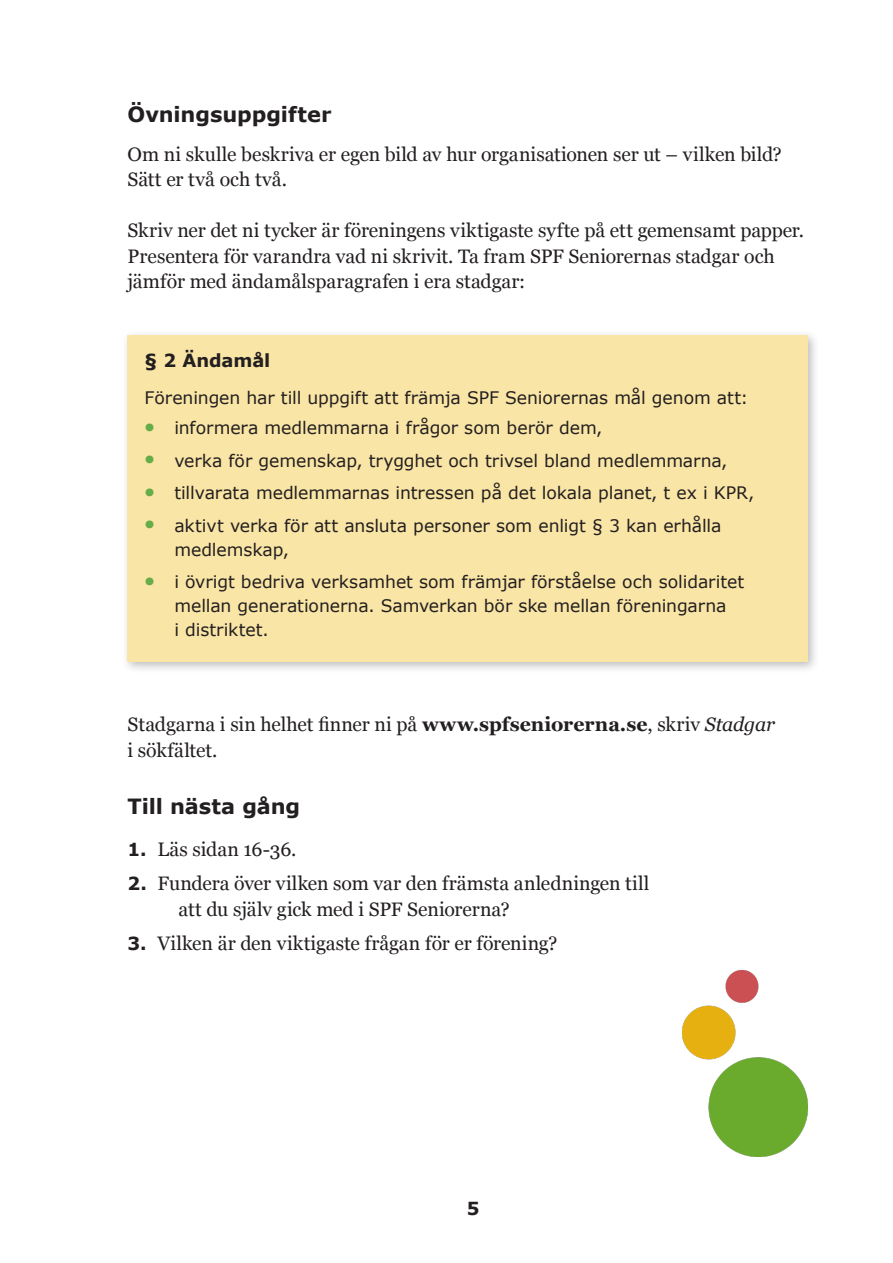
<style>
.page{position:relative;width:893px;height:1263px;background:#fff}
.page>*{position:absolute;margin:0;border:0;box-sizing:border-box;transform-origin:0 0}
.Underrubrik_1{font:700 21px "Verdana";letter-spacing:-.005em;color:#231f20}
.Brödtext{font:19.5px/25.5px "Georgia";letter-spacing:-.005em;color:#231f20}
.Verdana_reg_13{font:700 18px "Verdana";letter-spacing:-.005em;color:#231f20}
.Brödtext-2{font:17.25px/24px "Verdana";letter-spacing:-.005em;color:#231f20}
.s1{font-family:"S Vmyriad Fet";font-size:33px;color:#65ad48}
.s2{font-weight:700}
.s3{font-style:italic}
.s4{font-family:"Verdana";font-weight:700;font-size:18px}
</style>
<div class="page">
<div style="left:122px;top:329px;width:698px;height:344px;background:#231f20;opacity:.3"></div>
<div style="left:128px;top:335px;width:680px;height:326px;background:#f9e5a5"></div>
<img style="left:682px;top:971px;width:126px;height:186px">
<p class="Underrubrik_1" style="left:128px;top:100px;width:205px">Övningsuppgifter</p>
<p class="Brödtext" style="left:128px;top:140px;width:656px">Om ni skulle beskriva er egen bild av hur organisationen ser ut – vilken bild?</p>
<p class="Brödtext" style="left:128px;top:166px;width:161px">Sätt er två och två.</p>
<p class="Brödtext" style="left:128px;top:217px;width:678px">Skriv ner det ni tycker är föreningens viktigaste syfte på ett gemensamt papper.<br>Presentera för varandra vad ni skrivit. Ta fram SPF Seniorernas stadgar och jämför med ändamålsparagrafen i era stadgar:</p>
<p class="Verdana_reg_13" style="left:145px;top:348px;width:127px">§ 2 Ändamål</p>
<p class="Brödtext-2" style="left:145px;top:385px;width:605px">Föreningen har till uppgift att främja SPF Seniorernas mål genom att:</p>
<p class="Brödtext-2" style="left:145px;top:416px;width:459px"><span class="s1">•</span> informera medlemmarna i frågor som berör dem,</p>
<p class="Brödtext-2" style="left:145px;top:448px;width:584px"><span class="s1">•</span> verka för gemenskap, trygghet och trivsel bland medlemmarna,</p>
<p class="Brödtext-2" style="left:145px;top:481px;width:611px"><span class="s1">•</span> tillvarata medlemmarnas intressen på det lokala planet, t ex i KPR,</p>
<p class="Brödtext-2" style="left:174px;top:513px;width:549px;text-indent:-30px"><span class="s1">•</span> aktivt verka för att ansluta personer som enligt § 3 kan erhålla medlemskap,</p>
<p class="Brödtext-2" style="left:174px;top:570px;width:571px;text-indent:-30px"><span class="s1">•</span> i övrigt bedriva verksamhet som främjar förståelse och solidaritet mellan generationerna. Samverkan bör ske mellan föreningarna<br>i distriktet.</p>
<p class="Brödtext" style="left:128px;top:711px;width:649px">Stadgarna i sin helhet finner ni på <span class="s2">www.spfseniorerna.se</span>, skriv <span class="s3">Stadgar </span>i sökfältet.</p>
<p class="Underrubrik_1" style="left:128px;top:791px;width:174px">Till nästa gång</p>
<p class="Brödtext" style="left:128px;top:836px;width:171px"><span class="s4">1.</span> Läs sidan 16-36.</p>
<p class="Brödtext" style="left:179px;top:870px;width:472px;text-indent:-51px"><span class="s4">2.</span> Fundera över vilken som var den främsta anledningen till att du själv gick med i SPF Seniorerna?</p>
<p class="Brödtext" style="left:128px;top:929px;width:431px"><span class="s4">3.</span> Vilken är den viktigaste frågan för er förening?</p>
<p class="Verdana_reg_13" style="left:467px;top:1196px;width:14px">5</p>
</div>
